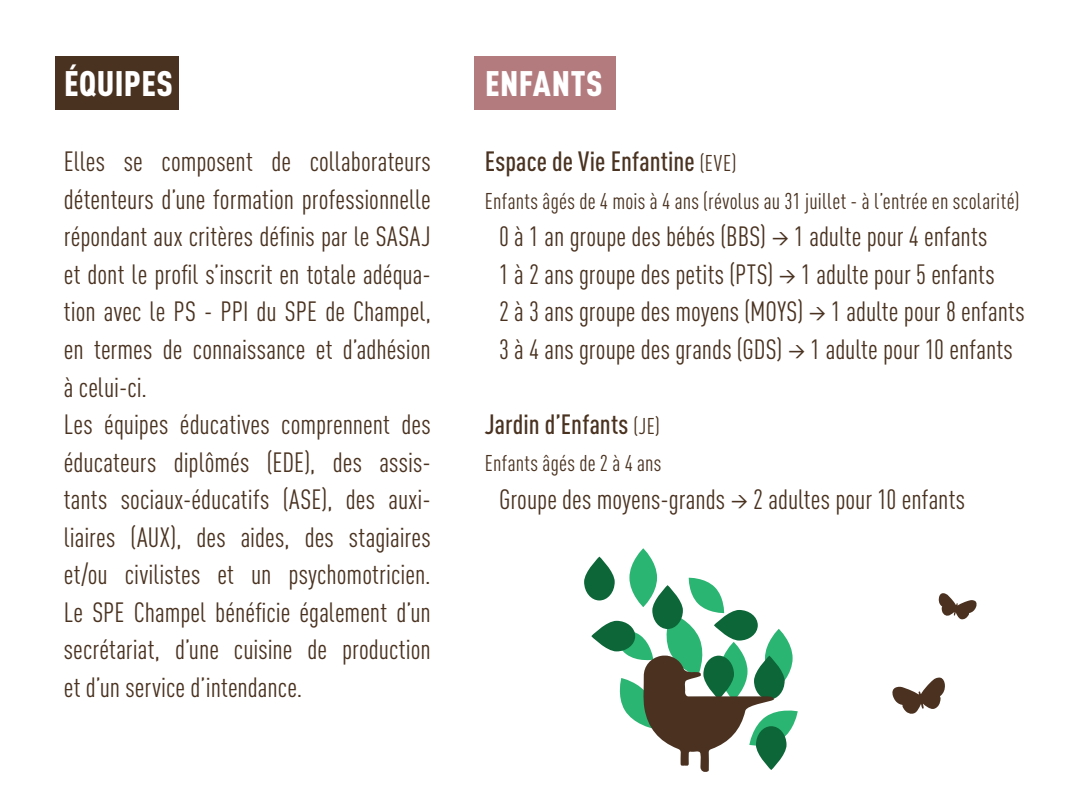
<style>
.page{position:relative;width:1092px;height:787px;background:#fff}
.page>*{position:absolute;margin:0;border:0;box-sizing:border-box;transform-origin:0 0}
.t1{font:900 condensed 35px "DIN Pro";letter-spacing:.015em;color:#fff}
.t2{font:condensed 27.5px/37.5px "DIN Pro";color:#4a3220}
.t3{font:500 condensed 27.5px "DIN Pro";letter-spacing:.005em;color:#4a3220}
.t4{font:condensed 22.5px "DIN Pro";letter-spacing:.015em;color:#4a3220}
.s1{font-weight:400;font-size:22.5px}
</style>
<div class="page">
<div style="left:474px;top:56px;width:141px;height:53px;background:#b47b7f"></div>
<div style="left:55px;top:56px;width:124px;height:53px;background:#4a3220"></div>
<svg style="left:629px;top:548px;width:28px;height:59px"></svg>
<svg style="left:584px;top:556px;width:213px;height:216px"></svg>
<svg style="left:892px;top:677px;width:53px;height:36px"></svg>
<svg style="left:938px;top:593px;width:39px;height:26px"></svg>
<p class="t1" style="left:64px;top:57px;width:110px">ÉQUIPES</p>
<p class="t2" style="left:64px;top:141px;width:368px">Elles se composent de collaborateurs détenteurs d’une formation professionnelle répondant aux critères définis par le SASAJ et dont le profil s’inscrit en totale adéqua&shy;tion avec le PS - PPI du SPE de Champel, en termes de connaissance et d’adhésion à celui-ci.<br>Les équipes éducatives comprennent des éducateurs diplômés (EDE), des assis&shy;tants sociaux-éducatifs (ASE), des auxi&shy;liaires (AUX), des aides, des stagiaires et/ou civilistes et un psychomotricien.<br>Le SPE Champel bénéficie également d’un secrétariat, d’une cuisine de production et d’un service d’intendance.</p>
<p class="t1" style="left:485px;top:57px;width:119px">ENFANTS</p>
<p class="t3" style="left:485px;top:141px;width:253px">Espace de Vie Enfantine <span class="s1">(EVE)</span></p>
<p class="t4" style="left:485px;top:185px;width:536px">Enfants âgés de 4 mois à 4 ans (révolus au 31 juillet - à l’entrée en scolarité)</p>
<p class="t2" style="left:499px;top:216px;width:527px">0 à 1 an groupe des bébés (BBS) → 1 adulte pour 4 enfants<br>1 à 2 ans groupe des petits (PTS) → 1 adulte pour 5 enfants<br>2 à 3 ans groupe des moyens (MOYS) → 1 adulte pour 8 enfants 3 à 4 ans groupe des grands (GDS) → 1 adulte pour 10 enfants</p>
<p class="t3" style="left:485px;top:404px;width:177px">Jardin d’Enfants <span class="s1">(JE)</span></p>
<p class="t4" style="left:485px;top:447px;width:178px">Enfants âgés de 2 à 4 ans</p>
<p class="t2" style="left:499px;top:478px;width:467px">Groupe des moyens-grands → 2 adultes pour 10 enfants</p>
</div>
